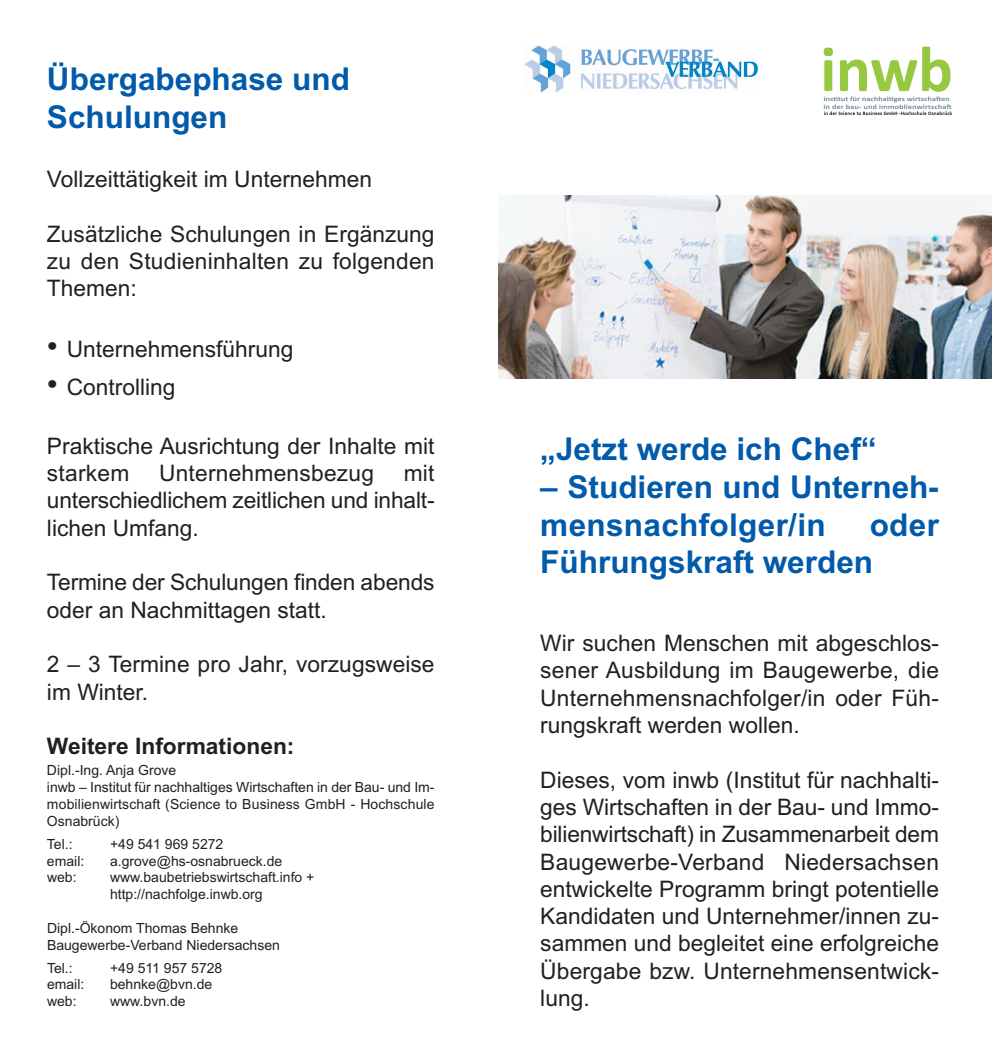
<style>
.page{position:relative;width:993px;height:1052px;background:#fff}
.page>*{position:absolute;margin:0;border:0;box-sizing:border-box;transform-origin:0 0}
.t1{font:700 31.5px/37.8px "Arial";color:#015aaa}
.t2{font:22.75px/27.3px "Arial";color:#231f20;text-align:justify}
.t3{font:700 22.75px "Arial";color:#231f20}
.t4{font:14px/16.8px "Arial";color:#231f20}
.s1{font-size:31.5px}
</style>
<div class="page">
<img style="left:499px;top:195px;width:492px;height:184px">
<img style="left:524px;top:46px;width:234px;height:46px">
<img style="left:823px;top:46px;width:129px;height:69px">
<p class="t1" style="left:47px;top:61px;width:304px">Übergabephase und<br>Schulungen</p>
<p class="t2" style="left:47px;top:165px;width:326px">Vollzeittätigkeit im Unternehmen</p>
<p class="t2" style="left:47px;top:220px;width:389px">Zusätzliche Schulungen in Ergänzung zu den Studieninhalten zu folgenden Themen:</p>
<p class="t2" style="left:47px;top:336px;width:248px"><span class="s1">•</span> Unternehmensführung</p>
<p class="t2" style="left:47px;top:373px;width:130px"><span class="s1">•</span> Controlling</p>
<p class="t2" style="left:47px;top:432px;width:389px">Praktische Ausrichtung der Inhalte mit starkem</p>
<p class="t2" style="left:47px;top:459px;width:389px;text-indent:356px">mit unterschiedlichem zeitlichen und inhalt&shy;lichen Umfang.</p>
<p class="t2" style="left:47px;top:569px;width:389px">Termine der Schulungen finden abends oder an Nachmittagen statt.</p>
<p class="t2" style="left:47px;top:651px;width:389px">2 – 3 Termine pro Jahr, vorzugsweise im Winter.</p>
<p class="t3" style="left:47px;top:733px;width:249px">Weitere Informationen:</p>
<p class="t4" style="left:47px;top:762px;width:389px">Dipl.-Ing. Anja Grove<br>inwb – Institut für nachhaltiges Wirtschaften in der Bau- und Im&shy;mobilienwirtschaft (Science to Business GmbH - Hochschule Osnabrück)</p>
<p class="t4" style="left:47px;top:835px;width:27px">Tel.:</p>
<p class="t4" style="left:110px;top:835px;width:115px">+49 541 969 5272</p>
<p class="t4" style="left:47px;top:852px;width:39px">email:</p>
<p class="t4" style="left:110px;top:852px;width:174px">a.grove@hs-osnabrueck.de</p>
<p class="t4" style="left:47px;top:869px;width:31px">web:</p>
<p class="t4" style="left:110px;top:869px;width:206px">www.baubetriebswirtschaft.info + http://nachfolge.inwb.org</p>
<p class="t4" style="left:47px;top:919px;width:234px">Dipl.-Ökonom Thomas Behnke<br>Baugewerbe-Verband Niedersachsen</p>
<p class="t4" style="left:47px;top:959px;width:27px">Tel.:</p>
<p class="t4" style="left:110px;top:959px;width:114px">+49 511 957 5728</p>
<p class="t4" style="left:47px;top:976px;width:39px">email:</p>
<p class="t4" style="left:110px;top:976px;width:104px">behnke@bvn.de</p>
<p class="t4" style="left:47px;top:993px;width:31px">web:</p>
<p class="t4" style="left:110px;top:993px;width:77px">www.bvn.de</p>
<p class="t2" style="left:159px;top:459px;width:216px">Unternehmensbezug</p>
<p class="t1" style="left:540px;top:430px;width:338px">„Jetzt werde ich Chef“</p>
<p class="t1" style="left:540px;top:468px;width:400px">– Studieren und Unterneh&shy;mensnachfolger/in</p>
<p class="t1" style="left:540px;top:506px;width:400px;text-indent:329px">oder<br>Führungskraft werden</p>
<p class="t2" style="left:540px;top:629px;width:400px">Wir suchen Menschen mit abgeschlos&shy;sener Ausbildung im Baugewerbe, die Unternehmensnachfolger/in oder Füh&shy;rungskraft werden wollen.</p>
<p class="t2" style="left:540px;top:766px;width:400px">Dieses, vom inwb (Institut für nachhalti&shy;ges Wirtschaften in der Bau- und Immo&shy;bilienwirtschaft) in Zusammenarbeit dem Baugewerbe-Verband Niedersachsen entwickelte Programm bringt potentielle Kandidaten und Unternehmer/innen zu&shy;sammen und begleitet eine erfolgreiche Übergabe bzw. Unternehmensentwick&shy;lung.</p>
</div>
